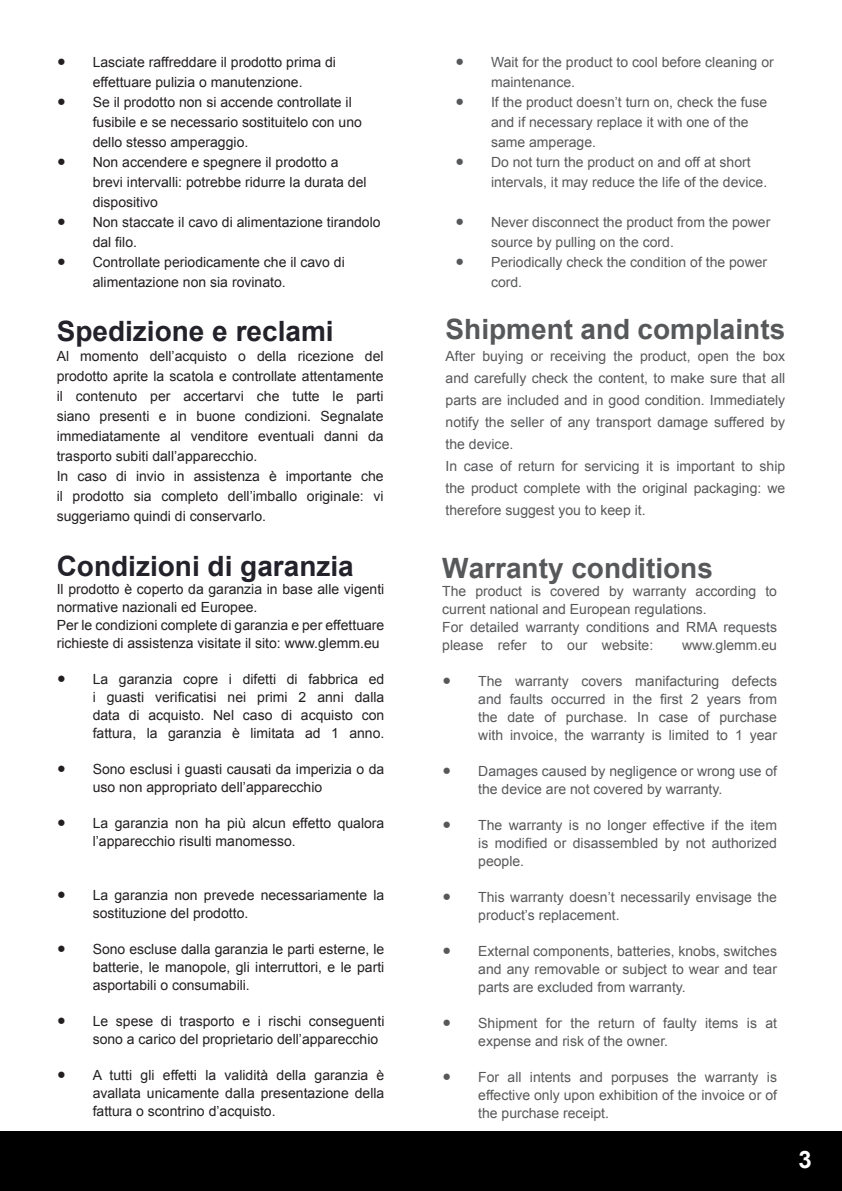
<style>
.page{position:relative;width:842px;height:1191px;background:#fff}
.page>*{position:absolute;margin:0;border:0;box-sizing:border-box;transform-origin:0 0}
.t1{font:700 28px "Arial";color:#57585a}
.t2{font:700 28px "Arial";color:#232129}
.t3{font:700 24px "Arial";color:#fff}
.t4{font:14px/20px "Arial";color:#231f20}
.t5{font:14px/18px "Arial";color:#57585a}
.s1{font-family:"Minion Pro";font-size:24px}
</style>
<div class="page">
<div style="left:0;top:1131px;width:842px;height:60px;background:#000"></div>
<p class="t4" style="left:57px;top:52px;width:281px;text-align:center"><span class="s1">•</span> Lasciate raffreddare il prodotto prima di effettuare pulizia o manutenzione.</p>
<p class="t4" style="left:93px;top:92px;width:271px;text-indent:-36px"><span class="s1">•</span> Se il prodotto non si accende controllate il fusibile e se necessario sostituitelo con uno dello stesso amperaggio.</p>
<p class="t4" style="left:93px;top:152px;width:275px;text-indent:-36px"><span class="s1">•</span> Non accendere e spegnere il prodotto a brevi intervalli: potrebbe ridurre la durata del dispositivo</p>
<p class="t4" style="left:93px;top:212px;width:289px;text-indent:-36px"><span class="s1">•</span> Non staccate il cavo di alimentazione tirandolo dal filo.</p>
<p class="t4" style="left:93px;top:252px;width:254px;text-indent:-36px"><span class="s1">•</span> Controllate periodicamente che il cavo di alimentazione non sia rovinato.</p>
<h1 class="t2" style="left:57px;top:311px;width:279px">Spedizione e reclami</h1>
<p class="t4" style="left:57px;top:346px;width:328px">Al momento dell’acquisto o della ricezione del prodotto aprite la scatola e controllate attentamente il contenuto per accertarvi che tutte le parti siano presenti e in buone condizioni. Segnalate immediatamente al venditore eventuali danni da trasporto subiti dall’apparecchio.<br>In caso di invio in assistenza è importante che il prodotto sia completo dell’imballo originale: vi suggeriamo quindi di conservarlo.</p>
<h1 class="t2" style="left:57px;top:546px;width:299px">Condizioni di garanzia</h1>
<p class="t4" style="left:57px;top:580px;width:329px;line-height:18px">Il prodotto è coperto da garanzia in base alle vigenti normative nazionali ed Europee.<br>Per le condizioni complete di garanzia e per effettuare richieste di assistenza visitate il sito: www.glemm.eu</p>
<p class="t4" style="left:93px;top:670px;width:293px;line-height:18px;text-align:justify;text-indent:-36px"><span class="s1">•</span> La garanzia copre i difetti di fabbrica ed i guasti verificatisi nei primi 2 anni dalla data di acquisto. Nel caso di acquisto con fattura, la garanzia è limitata ad 1 anno.</p>
<p class="t4" style="left:93px;top:760px;width:293px;line-height:18px;text-indent:-36px"><span class="s1">•</span> Sono esclusi i guasti causati da imperizia o da uso non appropriato dell’apparecchio</p>
<p class="t4" style="left:93px;top:814px;width:293px;line-height:18px;text-indent:-36px"><span class="s1">•</span> La garanzia non ha più alcun effetto qualora l’apparecchio risulti manomesso.</p>
<p class="t4" style="left:93px;top:886px;width:293px;line-height:18px;text-indent:-36px"><span class="s1">•</span> La garanzia non prevede necessariamente la sostituzione del prodotto.</p>
<p class="t4" style="left:93px;top:940px;width:293px;line-height:18px;text-align:justify;text-indent:-36px"><span class="s1">•</span> Sono escluse dalla garanzia le parti esterne, le batterie, le manopole, gli interruttori, e le parti asportabili o consumabili.</p>
<p class="t4" style="left:93px;top:1012px;width:293px;line-height:18px;text-indent:-36px"><span class="s1">•</span> Le spese di trasporto e i rischi conseguenti sono a carico del proprietario dell’apparecchio</p>
<p class="t4" style="left:93px;top:1066px;width:293px;line-height:18px;text-align:justify;text-indent:-36px"><span class="s1">•</span> A tutti gli effetti la validità della garanzia è avallata unicamente dalla presentazione della fattura o scontrino d’acquisto.</p>
<p class="t5" style="left:491px;top:52px;width:284px;line-height:20px;text-indent:-36px"><span class="s1">•</span> Wait for the product to cool before cleaning or maintenance.</p>
<p class="t5" style="left:491px;top:92px;width:278px;line-height:20px;text-indent:-36px"><span class="s1">•</span> If the product doesn’t turn on, check the fuse and if necessary replace it with one of the same amperage.</p>
<p class="t5" style="left:491px;top:152px;width:278px;line-height:20px;text-indent:-36px"><span class="s1">•</span> Do not turn the product on and off at short intervals, it may reduce the life of the device.</p>
<p class="t5" style="left:491px;top:212px;width:281px;line-height:20px;text-indent:-36px"><span class="s1">•</span> Never disconnect the product from the power source by pulling on the cord.</p>
<p class="t5" style="left:491px;top:252px;width:278px;line-height:20px;text-indent:-36px"><span class="s1">•</span> Periodically check the condition of the power cord.</p>
<h1 class="t1" style="left:446px;top:310px;width:341px">Shipment and complaints</h1>
<p class="t5" style="left:446px;top:345px;width:341px;line-height:22px">After buying or receiving the product, open the box and carefully check the content, to make sure that all parts are included and in good condition. Immediately notify the seller of any transport damage suffered by the device.<br>In case of return for servicing it is important to ship the product complete with the original packaging: we therefore suggest you to keep it.</p>
<h1 class="t1" style="left:442px;top:548px;width:272px">Warranty conditions</h1>
<p class="t5" style="left:442px;top:581px;width:336px">The product is covered by warranty according to current national and European regulations.<br>For detailed warranty conditions and RMA requests please refer to our website:</p>
<p class="t5" style="left:682px;top:635px;width:96px">www.glemm.eu</p>
<p class="t5" style="left:478px;top:671px;width:300px;text-align:justify;text-indent:-36px"><span class="s1">•</span> The warranty covers manifacturing defects and faults occurred in the first 2 years from the date of purchase. In case of purchase with invoice, the warranty is limited to 1 year</p>
<p class="t5" style="left:478px;top:761px;width:300px;text-indent:-36px"><span class="s1">•</span> Damages caused by negligence or wrong use of the device are not covered by warranty.</p>
<p class="t5" style="left:478px;top:815px;width:300px;text-align:justify;text-indent:-36px"><span class="s1">•</span> The warranty is no longer effective if the item is modified or disassembled by not authorized people.</p>
<p class="t5" style="left:478px;top:887px;width:300px;text-indent:-36px"><span class="s1">•</span> This warranty doesn’t necessarily envisage the product’s replacement.</p>
<p class="t5" style="left:478px;top:941px;width:300px;text-align:justify;text-indent:-36px"><span class="s1">•</span> External components, batteries, knobs, switches and any removable or subject to wear and tear parts are excluded from warranty.</p>
<p class="t5" style="left:478px;top:1013px;width:300px;text-indent:-36px"><span class="s1">•</span> Shipment for the return of faulty items is at expense and risk of the owner.</p>
<p class="t5" style="left:478px;top:1067px;width:300px;text-align:justify;text-indent:-36px"><span class="s1">•</span> For all intents and porpuses the warranty is effective only upon exhibition of the invoice or of the purchase receipt.</p>
<h2 class="t3" style="left:799px;top:1143px;width:15px">3</h2>
</div>
